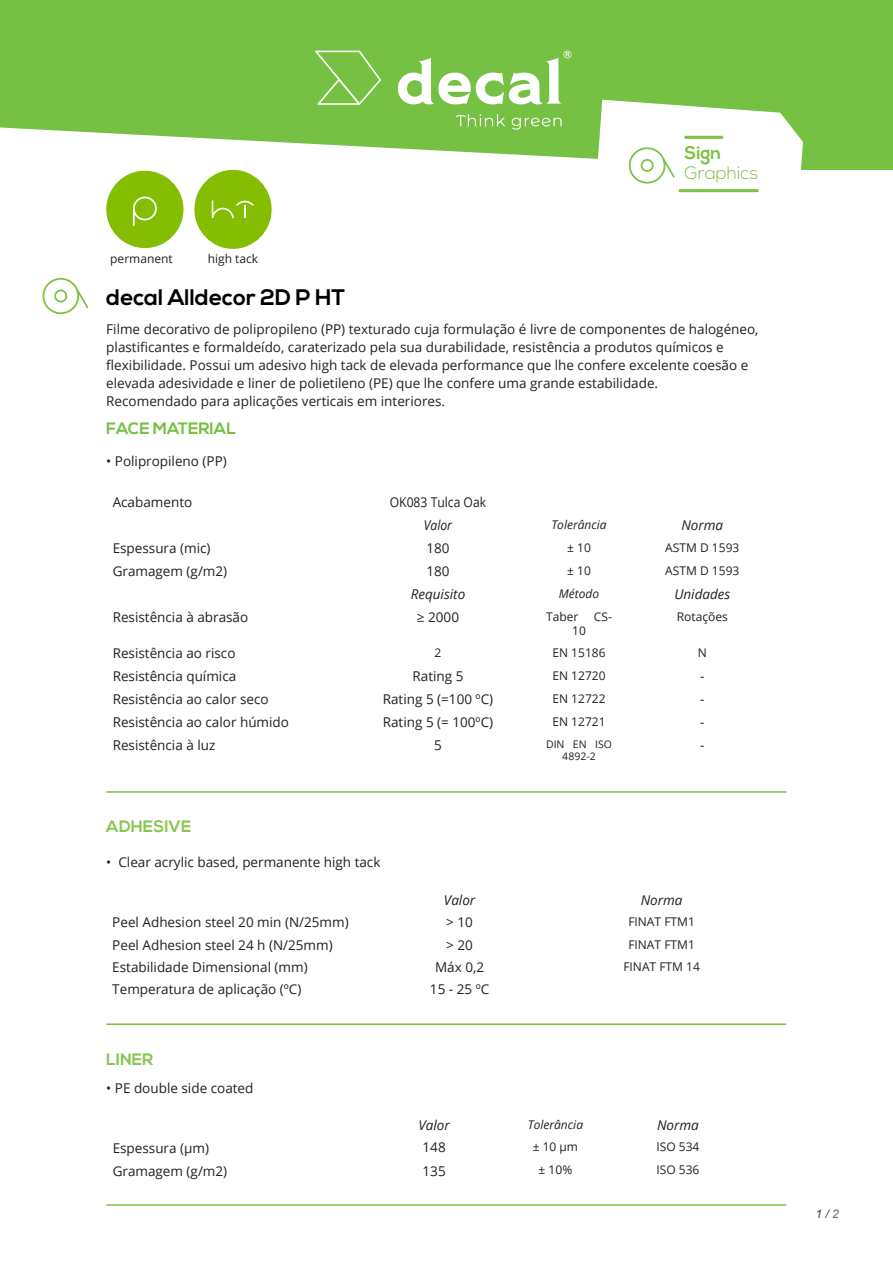
<style>
.page{position:relative;width:893px;height:1263px;background:#fff}
.page>*{position:absolute;margin:0;border:0;box-sizing:border-box;transform-origin:0 0}
.t1{font:700 22.5px "Nexa";color:#000}
.t2{font:300 18px "Nexa";color:#7cc142}
.t3{font:700 18px "Nexa";color:#7cc142}
.txt_normal{font:700 16.5px "Nexa";color:#88c650}
.txt_normal-2{font:700 16.5px "Nexa";color:#76c043}
.txt_normal-3{font:13.5px/18px "Open Sans";color:#231f20}
.txt_bold{font:13.5px "Open Sans";color:#231f20}
.txt_bold-2{font:italic 13.5px "Open Sans";color:#231f20}
.txt_normal-4{font:13.5px "Open Sans";color:#231f20;scale:.9 1}
.txt_bold-3{font:italic 13.5px "Open Sans";color:#231f20;scale:.9 1}
.txt_bold-4{font:12px "Open Sans";color:#231f20}
.txt_bold-5{font:italic 12px "Open Sans";color:#231f20}
.txt_normal-5{font:12px "Open Sans";color:#231f20}
.txt_normal-6{font:italic 12px "Arial";color:#3e3e3f}
.txt_bold-6{font:10.5px/12.6px "Open Sans";color:#231f20;text-align:center}
.s1{color:#6c6d70}
</style>
<div class="page">
<div style="left:0;top:0;width:892px;height:169px;background:#76c043"></div>
<svg style="left:600px;top:100px;width:203px;height:70px;fill:#fff"></svg>
<svg style="left:0;top:127px;width:777px;height:70px;fill:#fff"></svg>
<svg style="left:684px;top:136px;width:39px;height:3px"></svg>
<svg style="left:628px;top:147px;width:130px;height:45px"></svg>
<hr style="left:106px;top:791px;width:680px;height:2px;background:#7bc142">
<hr style="left:106px;top:1023px;width:680px;height:2px;background:#7bc142">
<hr style="left:106px;top:1204px;width:680px;height:2px;background:#7bc142">
<svg style="left:42px;top:277px;width:46px;height:37px"></svg>
<div style="left:106px;top:171px;width:77px;height:77px;background:#85bd00;border-radius:50%"></div>
<svg style="left:133px;top:197px;width:24px;height:29px"></svg>
<div style="left:194px;top:170px;width:78px;height:79px;background:#85bd00;border-radius:50%"></div>
<svg style="left:212px;top:200px;width:42px;height:18px"></svg>
<svg style="left:456px;top:114px;width:49px;height:12px"></svg>
<svg style="left:512px;top:118px;width:50px;height:12px"></svg>
<svg style="left:315px;top:51px;width:66px;height:54px"></svg>
<svg style="left:398px;top:51px;width:173px;height:53px"></svg>
<p class="txt_normal-5" style="left:110px;top:251px;width:64px">permanent</p>
<p class="txt_normal-5" style="left:208px;top:251px;width:52px">high tack</p>
<p class="t3" style="left:684px;top:143px;width:38px">Sign</p>
<p class="t2" style="left:684px;top:162px;width:75px">Graphics</p>
<p class="t1" style="left:106px;top:285px;width:241px">decal Alldecor 2D P HT</p>
<p class="txt_normal-3" style="left:106px;top:320px;width:654px">Filme decorativo de polipropileno (PP) texturado cuja formulação é livre de componentes de halogéneo, plastificantes e formaldeído, caraterizado pela sua durabilidade, resistência a produtos químicos e flexibilidade. Possui um adesivo high tack de elevada performance que lhe confere excelente coesão e elevada adesividade e liner de polietileno (PE) que lhe confere uma grande estabilidade.</p>
<p class="txt_normal-3" style="left:106px;top:392px;width:340px">Recomendado para aplicações verticais em interiores.</p>
<p class="txt_normal-2" style="left:106px;top:419px;width:131px">FACE MATERIAL</p>
<p class="txt_normal-3" style="left:106px;top:451px;width:122px">• Polipropileno (PP)</p>
<p class="txt_bold" style="left:113px;top:493px;width:81px">Acabamento</p>
<p class="txt_normal-4" style="left:390px;top:492px;width:109px">OK083 Tulca Oak</p>
<p class="txt_bold-3" style="left:424px;top:515px;width:33px">Valor</p>
<p class="txt_bold-5" style="left:551px;top:516px;width:57px">Tolerância</p>
<p class="txt_bold-2" style="left:681px;top:515px;width:43px">Norma</p>
<p class="txt_bold" style="left:113px;top:539px;width:99px">Espessura (mic)</p>
<p class="txt_bold" style="left:426px;top:539px;width:25px">180</p>
<p class="txt_bold-4" style="left:567px;top:539px;width:25px">± 10</p>
<p class="txt_bold-4" style="left:665px;top:539px;width:76px">ASTM D 1593</p>
<p class="txt_bold" style="left:113px;top:562px;width:116px">Gramagem (g/m2)</p>
<p class="txt_bold" style="left:426px;top:562px;width:25px">180</p>
<p class="txt_bold-4" style="left:567px;top:562px;width:25px">± 10</p>
<p class="txt_bold-4" style="left:665px;top:562px;width:76px">ASTM D 1593</p>
<p class="txt_bold-2" style="left:411px;top:585px;width:56px">Requisito</p>
<p class="txt_bold-5" style="left:559px;top:585px;width:42px">Método</p>
<p class="txt_bold-2" style="left:674px;top:585px;width:57px">Unidades</p>
<p class="txt_bold" style="left:113px;top:608px;width:137px">Resistência à abrasão</p>
<p class="txt_bold" style="left:417px;top:608px;width:44px">≥ 2000</p>
<p class="txt_bold-4" style="left:546px;top:608px;width:34px">Taber</p>
<p class="txt_bold-4" style="left:594px;top:608px;width:20px">CS-</p>
<p class="txt_bold-4" style="left:572px;top:623px;width:15px">10</p>
<p class="txt_bold-4" style="left:677px;top:608px;width:52px">Rotações</p>
<p class="txt_bold" style="left:113px;top:644px;width:124px">Resistência ao risco</p>
<p class="txt_bold-4" style="left:435px;top:644px;width:8px">2</p>
<p class="txt_bold-4" style="left:552px;top:644px;width:55px">EN 15186</p>
<p class="txt_bold-4" style="left:698px;top:644px;width:11px">N</p>
<p class="txt_bold" style="left:113px;top:667px;width:125px">Resistência química</p>
<p class="txt_bold" style="left:412px;top:667px;width:52px">Rating 5</p>
<p class="txt_bold-4" style="left:552px;top:667px;width:55px">EN 12720</p>
<p class="txt_bold" style="left:700px;top:667px;width:6px">-</p>
<p class="txt_bold" style="left:113px;top:690px;width:157px">Resistência ao calor seco</p>
<p class="txt_bold" style="left:383px;top:690px;width:112px">Rating 5 (=100 ºC)</p>
<p class="txt_bold-4" style="left:552px;top:690px;width:55px">EN 12722</p>
<p class="txt_bold" style="left:700px;top:690px;width:6px">-</p>
<p class="txt_bold" style="left:113px;top:713px;width:178px">Resistência ao calor húmido</p>
<p class="txt_bold" style="left:383px;top:713px;width:112px">Rating 5 (= 100ºC)</p>
<p class="txt_bold-4" style="left:552px;top:713px;width:55px">EN 12721</p>
<p class="txt_bold" style="left:700px;top:713px;width:6px">-</p>
<p class="txt_bold" style="left:113px;top:736px;width:104px">Resistência à luz</p>
<p class="txt_bold" style="left:434px;top:736px;width:9px">5</p>
<p class="txt_bold-6" style="left:546px;top:737px;width:67px">DIN EN ISO<br>4892-2</p>
<p class="txt_bold" style="left:700px;top:736px;width:6px">-</p>
<p class="txt_normal" style="left:106px;top:817px;width:87px">ADHESIVE</p>
<p class="txt_normal-3" style="left:106px;top:852px;width:276px">• Clear acrylic based, permanente high tack</p>
<p class="txt_bold-2" style="left:444px;top:891px;width:33px">Valor</p>
<p class="txt_bold-2" style="left:641px;top:891px;width:43px">Norma</p>
<p class="txt_bold" style="left:112px;top:913px;width:238px">Peel Adhesion steel 20 min (N/25mm)</p>
<p class="txt_bold" style="left:446px;top:913px;width:28px">&gt; 10</p>
<p class="txt_bold-4" style="left:628px;top:914px;width:68px">FINAT FTM1</p>
<p class="txt_bold" style="left:112px;top:935px;width:222px">Peel Adhesion steel 24 h (N/25mm)</p>
<p class="txt_bold" style="left:446px;top:935px;width:28px">&gt; 20</p>
<p class="txt_bold-4" style="left:628px;top:936px;width:68px">FINAT FTM1</p>
<p class="txt_bold" style="left:112px;top:958px;width:197px">Estabilidade Dimensional (mm)</p>
<p class="txt_bold" style="left:435px;top:958px;width:51px">Máx 0,2</p>
<p class="txt_bold-4" style="left:623px;top:958px;width:78px">FINAT FTM 14</p>
<p class="txt_bold" style="left:112px;top:980px;width:191px">Temperatura de aplicação (ºC)</p>
<p class="txt_bold" style="left:430px;top:980px;width:61px">15 - 25 ºC</p>
<p class="txt_normal" style="left:106px;top:1049px;width:49px">LINER</p>
<p class="txt_normal-3" style="left:106px;top:1079px;width:149px">• PE double side coated</p>
<p class="txt_bold-2" style="left:418px;top:1116px;width:33px">Valor</p>
<p class="txt_bold-5" style="left:528px;top:1116px;width:57px">Tolerância</p>
<p class="txt_bold-2" style="left:657px;top:1116px;width:43px">Norma</p>
<p class="txt_bold" style="left:113px;top:1139px;width:98px">Espessura (µm)</p>
<p class="txt_bold" style="left:423px;top:1138px;width:25px">148</p>
<p class="txt_bold-4" style="left:533px;top:1139px;width:47px">± 10 µm</p>
<p class="txt_bold-4" style="left:656px;top:1139px;width:44px">ISO 534</p>
<p class="txt_bold" style="left:113px;top:1162px;width:116px">Gramagem (g/m2)</p>
<p class="txt_bold" style="left:423px;top:1161px;width:25px">135</p>
<p class="txt_bold-4" style="left:539px;top:1162px;width:35px">± 10%</p>
<p class="txt_bold-4" style="left:656px;top:1162px;width:44px">ISO 536</p>
<p class="txt_normal-6" style="left:816px;top:1206px;width:25px">1 / <span class="s1">2</span></p>
</div>
